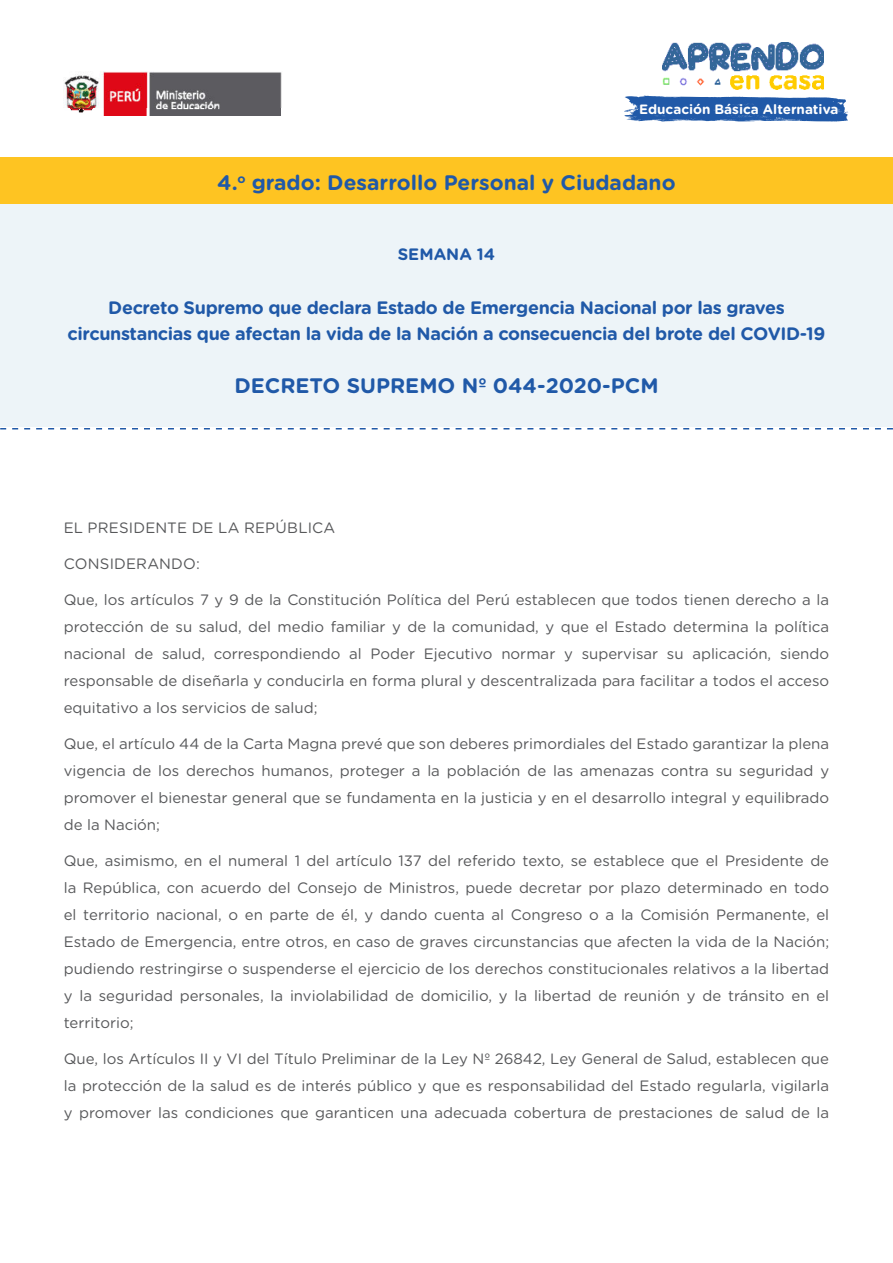
<style>
.page{position:relative;width:893px;height:1263px;background:#fff}
.page>*{position:absolute;margin:0;border:0;box-sizing:border-box;transform-origin:0 0}
.t1{font:700 21px "Gotham Rounded";color:#2059a8}
.t2{font:700 18px/25.5px "Gotham Rounded";letter-spacing:-.02em;color:#2059a8;text-align:center}
.t3{font:700 16.5px "Gotham Rounded";color:#2059a8}
.t4{font:15px/27px "Gotham Rounded";color:#57585a;text-align:justify}
.t5{font:700 13.5px "Gotham Rounded";color:#fff}
</style>
<div class="page">
<div style="left:0;top:185px;width:893px;height:242px;background:#edf4f8"></div>
<div style="left:0;top:157px;width:893px;height:47px;background:#fec422"></div>
<svg style="left:624px;top:96px;width:224px;height:26px;background:#3e6fb3"></svg>
<svg style="left:0;top:428px;width:893px;height:1px"></svg>
<img style="left:63px;top:71px;width:219px;height:45px">
<img style="left:663px;top:43px;width:161px;height:46px">
<p class="t5" style="left:639px;top:101px;width:201px">Educación Básica Alternativa</p>
<h1 class="t1" style="left:217px;top:170px;width:460px">4.<sup>o</sup> grado: Desarrollo Personal y Ciudadano</h1>
<p class="t3" style="left:398px;top:245px;width:99px">SEMANA 14</p>
<p class="t2" style="left:68px;top:295px;width:759px">Decreto Supremo que declara Estado de Emergencia Nacional por las graves circunstancias que afectan la vida de la Nación a consecuencia del brote del COVID-19</p>
<h1 class="t1" style="left:234px;top:373px;width:426px">DECRETO SUPREMO Nº 044-2020-PCM</h1>
<p class="t4" style="left:64px;top:514px;width:273px">EL PRESIDENTE DE LA REPÚBLICA</p>
<p class="t4" style="left:64px;top:550px;width:138px">CONSIDERANDO:</p>
<p class="t4" style="left:64px;top:586px;width:767px">Que, los artículos 7 y 9 de la Constitución Política del Perú establecen que todos tienen derecho a la protección de su salud, del medio familiar y de la comunidad, y que el Estado determina la política nacional de salud, correspondiendo al Poder Ejecutivo normar y supervisar su aplicación, siendo responsable de diseñarla y conducirla en forma plural y descentralizada para facilitar a todos el acceso equitativo a los servicios de salud;</p>
<p class="t4" style="left:64px;top:730px;width:767px">Que, el artículo 44 de la Carta Magna prevé que son deberes primordiales del Estado garantizar la plena vigencia de los derechos humanos, proteger a la población de las amenazas contra su seguridad y promover el bienestar general que se fundamenta en la justicia y en el desarrollo integral y equilibrado de la Nación;</p>
<p class="t4" style="left:64px;top:847px;width:767px">Que, asimismo, en el numeral 1 del artículo 137 del referido texto, se establece que el Presidente de la República, con acuerdo del Consejo de Ministros, puede decretar por plazo determinado en todo el territorio nacional, o en parte de él, y dando cuenta al Congreso o a la Comisión Permanente, el Estado de Emergencia, entre otros, en caso de graves circunstancias que afecten la vida de la Nación; pudiendo restringirse o suspenderse el ejercicio de los derechos constitucionales relativos a la libertad y la seguridad personales, la inviolabilidad de domicilio, y la libertad de reunión y de tránsito en el territorio;</p>
<p class="t4" style="left:64px;top:1045px;width:767px">Que, los Artículos II y VI del Título Preliminar de la Ley Nº 26842, Ley General de Salud, establecen que la protección de la salud es de interés público y que es responsabilidad del Estado regularla, vigilarla y promover las condiciones que garanticen una adecuada cobertura de prestaciones de salud de la</p>
</div>
